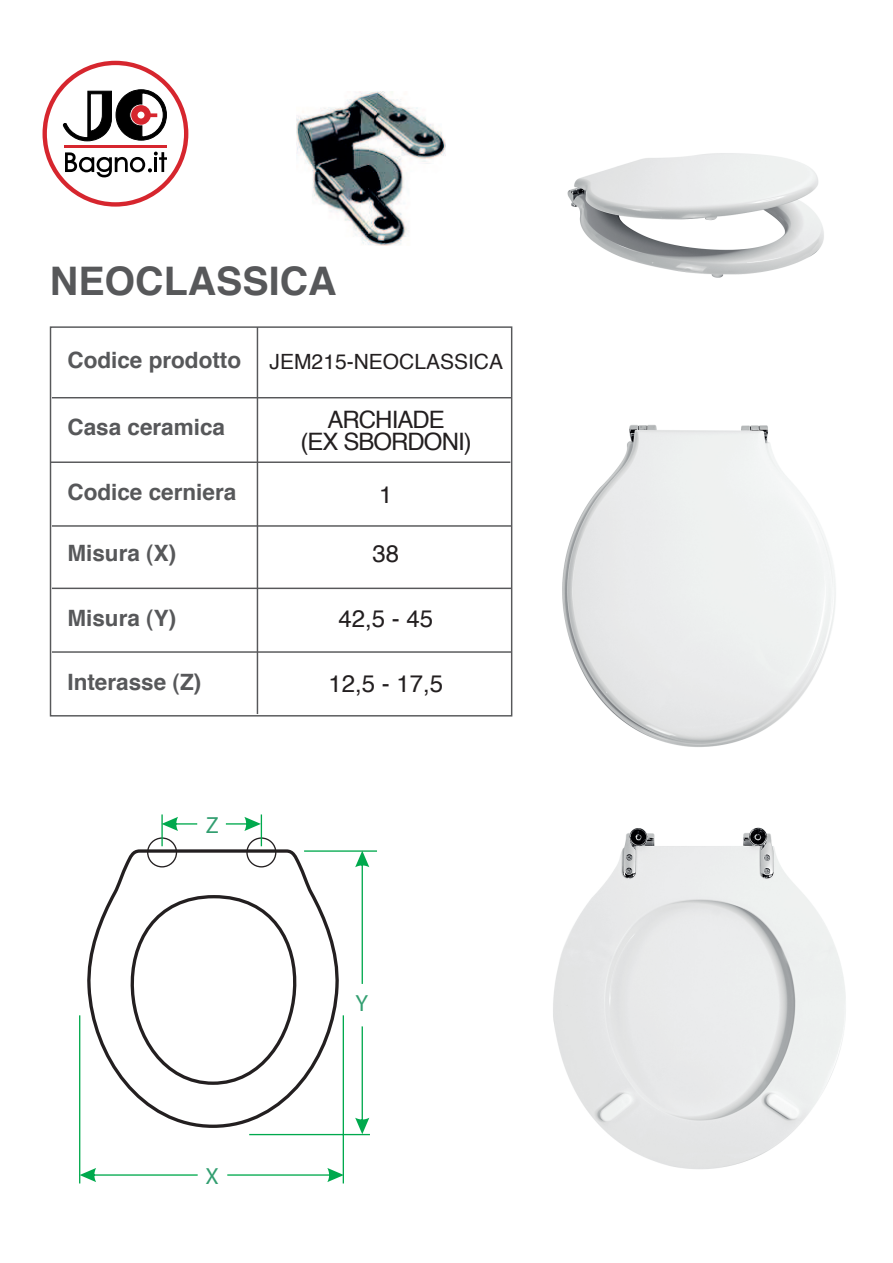
<style>
.page{position:relative;width:893px;height:1263px;background:#fff}
.page>*{position:absolute;margin:0;border:0;box-sizing:border-box;transform-origin:0 0}
.t1{font:700 39.3px "Helvetica";color:#57585a}
.t2{font:24px/22.5px "Helvetica";letter-spacing:-.04em;color:#231f20;text-align:center}
.t3{font:300 23.4px "Swiss 721 BT";color:#329e70}
.t4{font:700 22.5px "Helvetica";color:#57585a}
.t5{font:21px "Helvetica";color:#231f20}
</style>
<div class="page">
<svg style="left:43px;top:61px;width:145px;height:146px"></svg>
<hr style="left:257px;top:327px;width:1px;height:387px;background:#57585a">
<hr style="left:52px;top:525px;width:459px;height:2px;background:#57585a">
<hr style="left:52px;top:588px;width:459px;height:1px;background:#57585a">
<hr style="left:52px;top:651px;width:459px;height:2px;background:#57585a">
<hr style="left:52px;top:397px;width:459px;height:1px;background:#57585a">
<hr style="left:51px;top:461px;width:459px;height:2px;background:#57585a">
<img style="left:553px;top:827px;width:293px;height:342px">
<img style="left:562px;top:425px;width:274px;height:322px">
<img style="left:567px;top:153px;width:257px;height:125px">
<img style="left:296px;top:91px;width:149px;height:154px">
<svg style="left:147px;top:837px;width:129px;height:11px"></svg>
<hr style="left:161px;top:814px;width:2px;height:32px;background:#00a94d">
<hr style="left:261px;top:814px;width:1px;height:32px;background:#00a94d">
<hr style="left:79px;top:1015px;width:1px;height:168px;background:#00a94d">
<hr style="left:343px;top:1015px;width:1px;height:168px;background:#00a94d">
<hr style="left:249px;top:1134px;width:121px;height:1px;background:#00a94d">
<hr style="left:304px;top:850px;width:73px;height:2px;background:#00a94d">
<svg style="left:162px;top:817px;width:35px;height:14px"></svg>
<svg style="left:226px;top:817px;width:35px;height:14px"></svg>
<svg style="left:80px;top:1168px;width:118px;height:14px"></svg>
<svg style="left:227px;top:1168px;width:116px;height:14px"></svg>
<svg style="left:355px;top:851px;width:14px;height:133px"></svg>
<svg style="left:355px;top:1026px;width:14px;height:108px"></svg>
<svg style="left:87px;top:848px;width:253px;height:280px"></svg>
<h1 class="t1" style="left:50px;top:249px;width:288px">NEOCLASSICA</h1>
<p class="t4" style="left:67px;top:342px;width:175px">Codice prodotto</p>
<p class="t5" style="left:270px;top:346px;width:235px">JEM215-NEOCLASSICA</p>
<p class="t4" style="left:67px;top:409px;width:159px">Casa ceramica</p>
<p class="t4" style="left:67px;top:474px;width:170px">Codice cerniera</p>
<p class="t2" style="left:301px;top:409px;width:173px">ARCHIADE<br>(EX SBORDONI)</p>
<p class="t2" style="left:379px;top:484px;width:15px">1</p>
<p class="t4" style="left:67px;top:535px;width:110px">Misura (X)</p>
<p class="t2" style="left:372px;top:543px;width:28px">38</p>
<p class="t4" style="left:67px;top:600px;width:110px">Misura (Y)</p>
<p class="t4" style="left:67px;top:664px;width:135px">Interasse (Z)</p>
<p class="t3" style="left:206px;top:810px;width:14px">Z</p>
<p class="t3" style="left:205px;top:1161px;width:15px">X</p>
<p class="t2" style="left:338px;top:608px;width:96px">42,5 - 45</p>
<p class="t2" style="left:328px;top:673px;width:116px">12,5 - 17,5</p>
<p class="t3" style="left:355px;top:988px;width:14px">Y</p>
</div>
